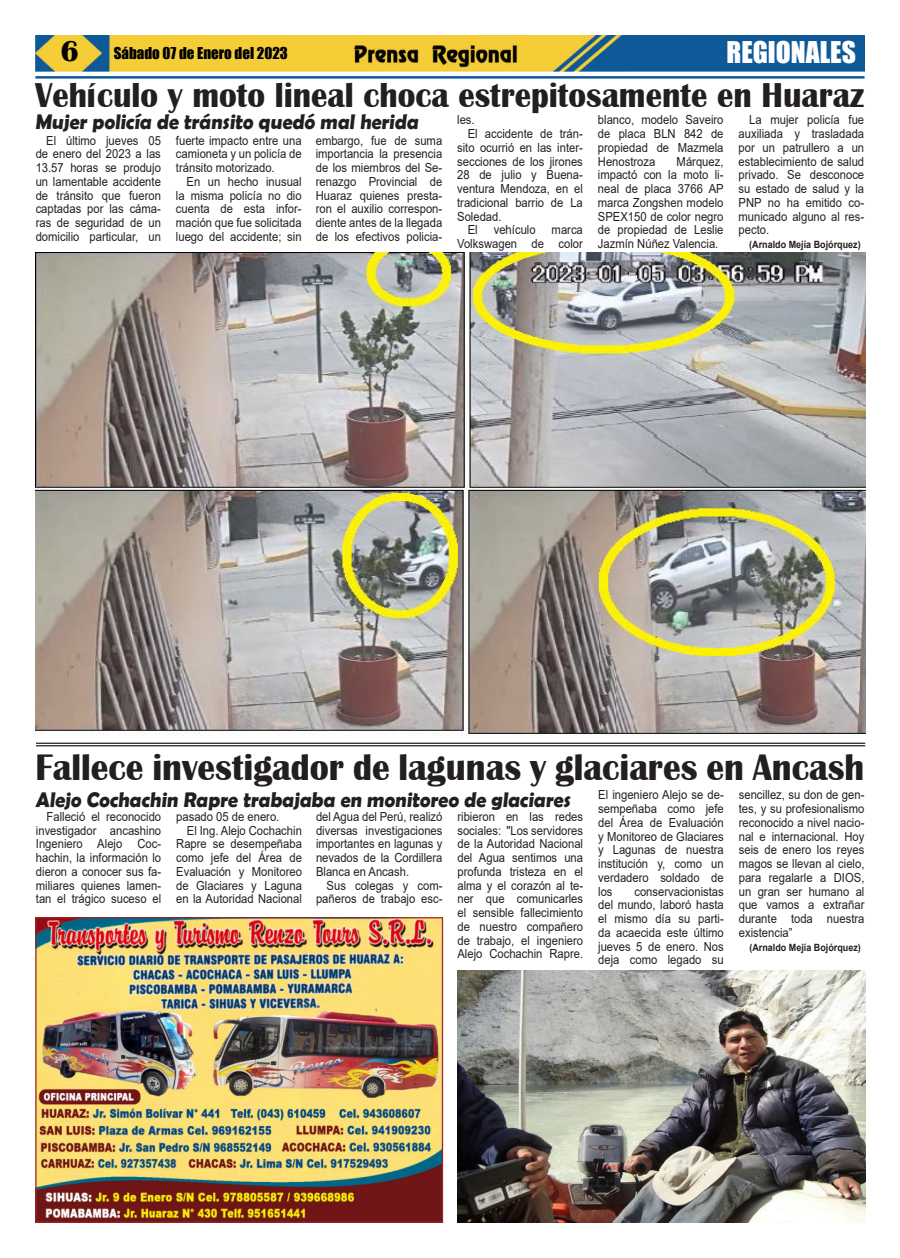
<style>
.page{position:relative;width:900px;height:1258px;background:#fff}
.page>*{position:absolute;margin:0;border:0;box-sizing:border-box;transform-origin:0 0}
.t1{font:700 38px "Britannic";color:#231f20;scale:.93 1}
.t2{font:700 35.5px "Britannic";color:#231f20;scale:.92 1}
.t3{font:27.5px "Impact";color:#fff}
.t4{font:700 21.25px "Berlin Sans FB Demi";color:#231f20;scale:.95 1}
.t5{font:15px "Impact";color:#000}
.t6{font:12.5px/13.8px "Arial";color:#231f20;text-align:justify;scale:.9 1}
.t7{font:700 10px "Arial";color:#231f20;scale:.9 1}
.s1{font-family:"Britannic";font-weight:700;font-size:30px}
</style>
<div class="page">
<img style="left:35px;top:35px;width:830px;height:36px">
<hr style="left:35px;top:76px;width:830px;height:3px;background:#0f5998">
<img style="left:351px;top:41px;width:169px;height:27px">
<hr style="left:36px;top:743px;width:829px;height:1px;background:#231f20">
<hr style="left:36px;top:745px;width:829px;height:1px;background:#231f20">
<img style="left:37px;top:919px;width:404px;height:302px">
<div style="left:35px;top:917px;width:408px;height:306px;border:1px solid #9b2529"></div>
<img style="left:457px;top:971px;width:408px;height:251px">
<img style="left:36px;top:252px;width:829px;height:484px">
<p class="t5" style="left:61px;top:45px;width:229px"><span class="s1">6</span> Sábado 07 de Enero del 2023</p>
<h3 class="t3" style="left:727px;top:37px;width:131px">REGIONALES</h3>
<h2 class="t2" style="left:35px;top:83px;width:903px">Vehículo y moto lineal choca estrepitosamente en Huaraz</h2>
<h3 class="t4" style="left:35px;top:110px;width:408px">Mujer policía de tránsito quedó mal herida</h3>
<p class="t6" style="left:36px;top:133px;width:141px;text-indent:11px">El último jueves 05 de enero del 2023 a las 13.57 horas se produjo un lamentable accidente de tránsito que fueron captadas por las cáma&shy;ras de seguridad de un domicilio particular, un</p>
<p class="t6" style="left:176px;top:133px;width:141px">fuerte impacto entre una camioneta y un policía de tránsito motorizado.</p>
<p class="t6" style="left:598px;top:113px;width:141px">blanco, modelo Saveiro de placa BLN 842 de propiedad de Mazmela Henostroza</p>
<p class="t6" style="left:739px;top:113px;width:141px;text-indent:11px">La mujer policía fue auxiliada y trasladada por un patrullero a un establecimiento de salud privado. Se desconoce su estado de salud y la PNP no ha emitido co&shy;municado alguno al res&shy;pecto.</p>
<p class="t7" style="left:749px;top:241px;width:125px">(Arnaldo Mejía Bojórquez)</p>
<p class="t6" style="left:457px;top:113px;width:21px">les.</p>
<p class="t6" style="left:468px;top:127px;width:129px">El accidente de trán-</p>
<p class="t6" style="left:457px;top:140px;width:141px">sito ocurrió en las inter-</p>
<p class="t6" style="left:457px;top:154px;width:141px">secciones de los jirones</p>
<p class="t6" style="left:457px;top:168px;width:141px">28 de julio y Buena-</p>
<p class="t6" style="left:457px;top:182px;width:141px">ventura Mendoza, en el</p>
<p class="t6" style="left:457px;top:195px;width:141px">tradicional barrio de La</p>
<p class="t6" style="left:457px;top:209px;width:51px">Soledad.</p>
<p class="t6" style="left:468px;top:223px;width:13px">El</p>
<p class="t6" style="left:494px;top:223px;width:48px">vehículo</p>
<p class="t6" style="left:316px;top:133px;width:142px">embargo, fue de suma importancia la presencia de los miembros del Se&shy;renazgo Provincial de Huaraz quienes presta&shy;ron el auxilio correspon&shy;diente antes de la llegada de los efectivos policia-</p>
<p class="t6" style="left:598px;top:154px;width:141px;text-indent:79px">Márquez, impactó con la moto li&shy;neal de placa 3766 AP marca Zongshen modelo SPEX150 de color negro de propiedad de Leslie Jazmín Núñez Valencia.</p>
<p class="t6" style="left:176px;top:175px;width:141px;text-indent:11px">En un hecho inusual la misma policía no dio cuenta de esta infor&shy;mación que fue solicitada luego del accidente; sin</p>
<p class="t6" style="left:457px;top:223px;width:141px;text-align:right">marca<br>Volkswagen de color</p>
<h1 class="t1" style="left:35px;top:754px;width:893px">Fallece investigador de lagunas y glaciares en Ancash</h1>
<h3 class="t4" style="left:35px;top:787px;width:567px">Alejo Cochachin Rapre trabajaba en monitoreo de glaciares</h3>
<p class="t6" style="left:36px;top:810px;width:141px;text-indent:11px">Falleció el reconocido investigador ancashino Ingeniero Alejo Coc&shy;hachin, la información lo dieron a conocer sus fa&shy;miliares quienes lamen&shy;tan el trágico suceso el</p>
<p class="t6" style="left:176px;top:810px;width:116px">pasado 05 de enero.</p>
<p class="t6" style="left:598px;top:788px;width:141px">El ingeniero Alejo se de&shy;sempeñaba como jefe del Área de Evaluación y Monitoreo de Glaciares y Lagunas de nuestra institución y, como un verdadero soldado de los</p>
<p class="t6" style="left:739px;top:788px;width:141px">sencillez, su don de gen&shy;tes, y su profesionalismo reconocido a nivel nacio&shy;nal e internacional. Hoy seis de enero los reyes magos se llevan al cielo, para regalarle a DIOS, un gran ser humano al que vamos a extrañar durante toda nuestra existencia”</p>
<p class="t7" style="left:749px;top:943px;width:125px">(Arnaldo Mejía Bojórquez)</p>
<p class="t6" style="left:316px;top:810px;width:142px">del Agua del Perú, realizó diversas investigaciones importantes en lagunas y nevados de la Cordillera Blanca en Ancash.</p>
<p class="t6" style="left:316px;top:878px;width:142px;text-align:right">Sus colegas y com&shy;pañeros de trabajo esc-</p>
<p class="t6" style="left:457px;top:810px;width:141px">ribieron en las redes sociales: "Los servidores de la Autoridad Nacional del Agua sentimos una profunda tristeza en el alma y el corazón al te&shy;ner que comunicarles el sensible fallecimiento de nuestro compañero de trabajo, el ingeniero Alejo Cochachin Rapre.</p>
<p class="t6" style="left:187px;top:823px;width:129px">El Ing. Alejo Cochachin</p>
<p class="t6" style="left:176px;top:837px;width:141px">Rapre se desempeñaba</p>
<p class="t6" style="left:176px;top:851px;width:141px">como jefe del Área de</p>
<p class="t6" style="left:176px;top:865px;width:141px">Evaluación y Monitoreo</p>
<p class="t6" style="left:176px;top:878px;width:141px">de Glaciares y Laguna</p>
<p class="t6" style="left:176px;top:892px;width:141px">en la Autoridad Nacional</p>
<p class="t6" style="left:598px;top:884px;width:141px;text-indent:36px">conservacionistas del mundo, laboró hasta el mismo día su parti&shy;da acaecida este último jueves 5 de enero. Nos deja como legado su</p>
</div>
